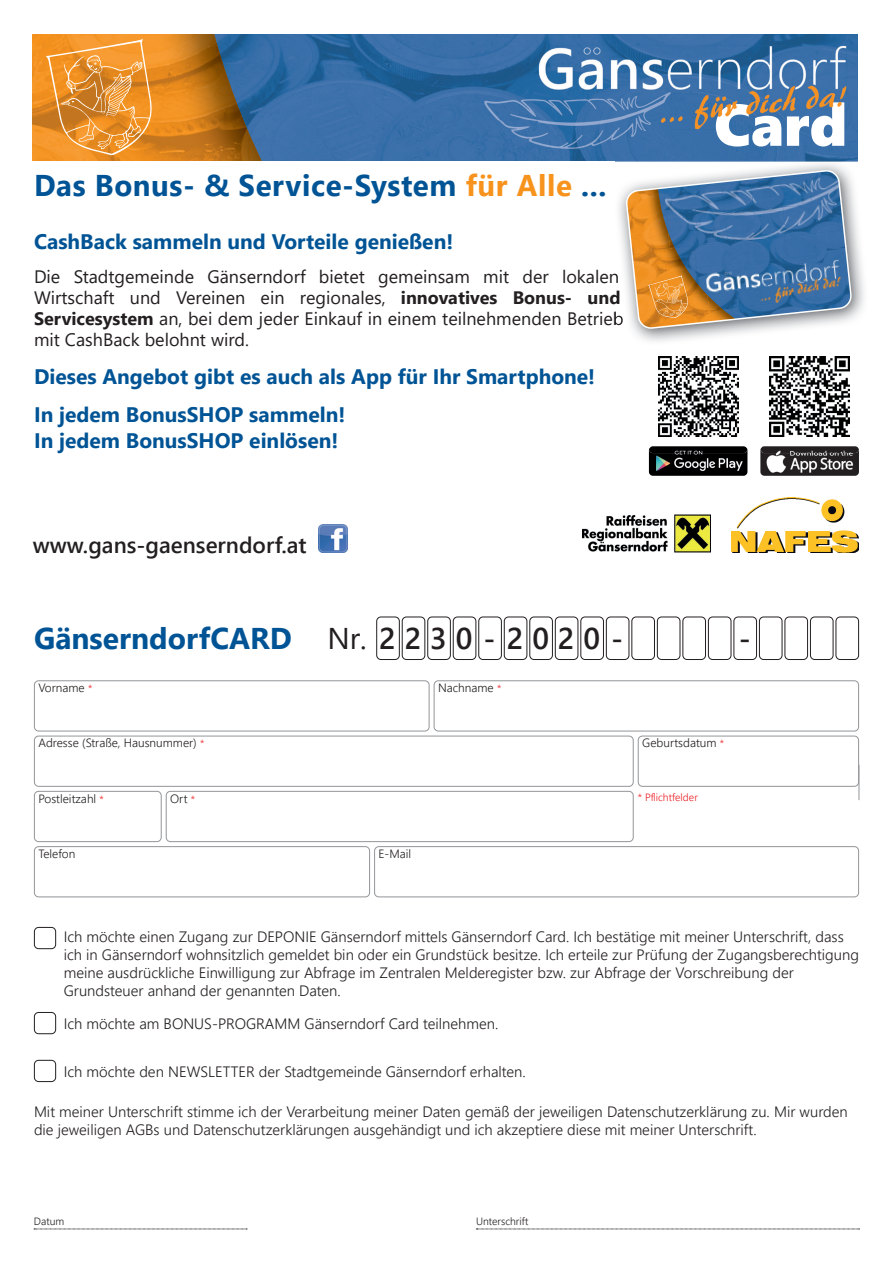
<style>
.page{position:relative;width:893px;height:1263px;background:#fff}
.page>*{position:absolute;margin:0;border:0;box-sizing:border-box;transform-origin:0 0}
.t1{font:58.65px "Segoe UI Black";color:#fff}
.t2{font:700 30px "Segoe UI";letter-spacing:.02em;color:#005495}
.t3{font:700 30px "Segoe UI";color:#005495}
.t4{font:600 30px "Segoe UI";letter-spacing:.295em;color:#231f20}
.t5{font:600 22.5px "Segoe UI";color:#231f20}
.t6{font:700 21px/38.2px "Segoe UI";color:#005495}
.t7{font:18px/21px "Segoe UI";color:#231f20}
.t8{font:300 15px/18px "Segoe UI";color:#231f20}
.t9{font:300 12px "Segoe UI";color:#231f20}
.t10{font:300 10.5px "Segoe UI";color:#231f20}
.t11{font:300 10.5px "Segoe UI";color:#ee1d23}
.s1{color:#f7931d}
.s2{font-weight:700}
.s3{font-weight:400}
.s4{font-size:10.5px;color:#ee1d23}
</style>
<div class="page">
<img style="left:33px;top:34px;width:181px;height:127px">
<img style="left:214px;top:34px;width:322px;height:127px">
<img style="left:536px;top:34px;width:322px;height:42px">
<img style="left:536px;top:76px;width:54px;height:85px">
<img style="left:804px;top:76px;width:54px;height:83px">
<img style="left:590px;top:129px;width:214px;height:32px">
<img style="left:716px;top:129px;width:128px;height:17px">
<svg style="left:46px;top:39px;width:106px;height:116px;background:#e9983c"></svg>
<div style="left:34px;top:680px;width:395px;height:51px;border:1px solid #939598;border-radius:4px"></div>
<div style="left:34px;top:736px;width:600px;height:51px;border:1px solid #939598;border-radius:4px"></div>
<div style="left:34px;top:791px;width:128px;height:51px;border:1px solid #939598;border-radius:4px"></div>
<div style="left:434px;top:680px;width:425px;height:51px;border:1px solid #939598;border-radius:4px"></div>
<div style="left:166px;top:791px;width:468px;height:51px;border:1px solid #939598;border-radius:4px"></div>
<div style="left:374px;top:846px;width:485px;height:51px;border:1px solid #939598;border-radius:4px"></div>
<div style="left:638px;top:736px;width:221px;height:51px;border:1px solid #939598;border-radius:4px"></div>
<hr style="left:859px;top:765px;width:1px;height:35px;background:#939598">
<img style="left:731px;top:498px;width:128px;height:55px">
<img style="left:319px;top:524px;width:28px;height:29px">
<img style="left:583px;top:514px;width:127px;height:39px">
<img style="left:484px;top:92px;width:55px;height:29px">
<img style="left:484px;top:121px;width:93px;height:28px">
<img style="left:577px;top:129px;width:93px;height:20px">
<img style="left:539px;top:46px;width:307px;height:83px">
<img style="left:716px;top:102px;width:128px;height:27px">
<img style="left:539px;top:92px;width:131px;height:37px">
<img style="left:658px;top:357px;width:80px;height:80px">
<img style="left:770px;top:357px;width:80px;height:80px">
<img style="left:760px;top:453px;width:99px;height:23px">
<img style="left:760px;top:446px;width:99px;height:7px">
<img style="left:649px;top:453px;width:98px;height:23px">
<img style="left:649px;top:446px;width:98px;height:7px">
<img style="left:615px;top:159px;width:243px;height:3px">
<img style="left:633px;top:163px;width:231px;height:179px">
<img style="left:858px;top:163px;width:6px;height:36px">
<svg style="left:615px;top:170px;width:236px;height:159px;background:#808e9b"></svg>
<div style="left:34px;top:1012px;width:22px;height:22px;border:1px solid #231f20;border-radius:4px"></div>
<div style="left:34px;top:1060px;width:22px;height:22px;border:1px solid #231f20;border-radius:4px"></div>
<svg style="left:34px;top:1229px;width:213px;height:1px"></svg>
<svg style="left:476px;top:1229px;width:384px;height:1px"></svg>
<div style="left:34px;top:927px;width:22px;height:22px;border:1px solid #231f20;border-radius:4px"></div>
<div style="left:34px;top:846px;width:336px;height:51px;border:1px solid #939598;border-radius:4px"></div>
<div style="left:376px;top:617px;width:24px;height:43px;border:1px solid #231f20;border-radius:4px"></div>
<div style="left:402px;top:617px;width:23px;height:43px;border:1px solid #231f20;border-radius:4px"></div>
<div style="left:427px;top:617px;width:24px;height:43px;border:1px solid #231f20;border-radius:4px"></div>
<div style="left:453px;top:617px;width:23px;height:43px;border:1px solid #231f20;border-radius:4px"></div>
<div style="left:478px;top:617px;width:24px;height:43px;border:1px solid #231f20;border-radius:4px"></div>
<div style="left:504px;top:617px;width:23px;height:43px;border:1px solid #231f20;border-radius:4px"></div>
<div style="left:529px;top:617px;width:24px;height:43px;border:1px solid #231f20;border-radius:4px"></div>
<div style="left:555px;top:617px;width:23px;height:43px;border:1px solid #231f20;border-radius:4px"></div>
<div style="left:580px;top:617px;width:24px;height:43px;border:1px solid #231f20;border-radius:4px"></div>
<div style="left:606px;top:617px;width:23px;height:43px;border:1px solid #231f20;border-radius:4px"></div>
<div style="left:631px;top:617px;width:24px;height:43px;border:1px solid #231f20;border-radius:4px"></div>
<div style="left:657px;top:617px;width:23px;height:43px;border:1px solid #231f20;border-radius:4px"></div>
<div style="left:682px;top:617px;width:24px;height:43px;border:1px solid #231f20;border-radius:4px"></div>
<div style="left:708px;top:617px;width:23px;height:43px;border:1px solid #231f20;border-radius:4px"></div>
<div style="left:733px;top:617px;width:24px;height:43px;border:1px solid #231f20;border-radius:4px"></div>
<div style="left:759px;top:617px;width:23px;height:43px;border:1px solid #231f20;border-radius:4px"></div>
<div style="left:784px;top:617px;width:24px;height:43px;border:1px solid #231f20;border-radius:4px"></div>
<div style="left:810px;top:617px;width:23px;height:43px;border:1px solid #231f20;border-radius:4px"></div>
<div style="left:836px;top:617px;width:23px;height:43px;border:1px solid #231f20;border-radius:4px"></div>
<h2 class="t2" style="left:34px;top:157px;width:574px">Das Bonus- &amp; Service-System <span class="s1">für Alle</span> ...</h2>
<h3 class="t6" style="left:34px;top:221px;width:421px">CashBack sammeln und Vorteile genießen!</h3>
<p class="t7" style="left:34px;top:264px;width:591px">Die Stadtgemeinde Gänserndorf bietet gemeinsam mit der lokalen Wirtschaft und Vereinen ein regionales, <span class="s2">innovatives Bonus- und Servicesystem</span> an, bei dem jeder Einkauf in einem teilnehmenden Betrieb mit CashBack belohnt wird.</p>
<h3 class="t6" style="left:34px;top:356px;width:563px">Dieses Angebot gibt es auch als App für Ihr Smartphone!<br>In jedem BonusSHOP sammeln!</h3>
<h3 class="t6" style="left:34px;top:420px;width:306px">In jedem BonusSHOP einlösen!</h3>
<h1 class="t1" style="left:714px;top:83px;width:135px">Card</h1>
<h3 class="t5" style="left:33px;top:524px;width:275px">www.gans-gaenserndorf.at</h3>
<h2 class="t3" style="left:34px;top:610px;width:259px">GänserndorfCARD</h2>
<h2 class="t4" style="left:327px;top:610px;width:297px"><span class="s3">Nr.</span>2230-2020-</h2>
<h2 class="t4" style="left:739px;top:610px;width:14px">-</h2>
<p class="t9" style="left:38px;top:676px;width:55px">Vorname <span class="s4">*</span></p>
<p class="t9" style="left:438px;top:676px;width:65px">Nachname <span class="s4">*</span></p>
<p class="t9" style="left:38px;top:732px;width:167px">Adresse (Straße, Hausnummer) <span class="s4">*</span></p>
<p class="t9" style="left:642px;top:732px;width:83px">Geburtsdatum <span class="s4">*</span></p>
<p class="t9" style="left:38px;top:787px;width:67px">Postleitzahl <span class="s4">*</span></p>
<p class="t9" style="left:170px;top:787px;width:26px">Ort <span class="s4">*</span></p>
<p class="t11" style="left:638px;top:788px;width:62px">* Pflichtfelder</p>
<p class="t9" style="left:38px;top:842px;width:39px">Telefon</p>
<p class="t9" style="left:379px;top:842px;width:34px">E-Mail</p>
<p class="t8" style="left:64px;top:926px;width:797px">Ich möchte einen Zugang zur DEPONIE Gänserndorf mittels Gänserndorf Card. Ich bestätige mit meiner Unterschrift, dass ich in Gänserndorf wohnsitzlich gemeldet bin oder ein Grundstück besitze. Ich erteile zur Prüfung der Zugangsberechtigung meine ausdrückliche Einwilligung zur Abfrage im Zentralen Melderegister bzw. zur Abfrage der Vorschreibung der Grundsteuer anhand der genannten Daten.</p>
<p class="t8" style="left:64px;top:1013px;width:436px">Ich möchte am BONUS-PROGRAMM Gänserndorf Card teilnehmen.</p>
<p class="t8" style="left:64px;top:1061px;width:463px">Ich möchte den NEWSLETTER der Stadtgemeinde Gänserndorf erhalten.</p>
<p class="t8" style="left:34px;top:1101px;width:815px">Mit meiner Unterschrift stimme ich der Verarbeitung meiner Daten gemäß der jeweiligen Datenschutzerklärung zu. Mir wurden die jeweiligen AGBs und Datenschutzerklärungen ausgehändigt und ich akzeptiere diese mit meiner Unterschrift.</p>
<p class="t10" style="left:34px;top:1211px;width:32px">Datum</p>
<p class="t10" style="left:476px;top:1211px;width:54px">Unterschrift</p>
</div>
